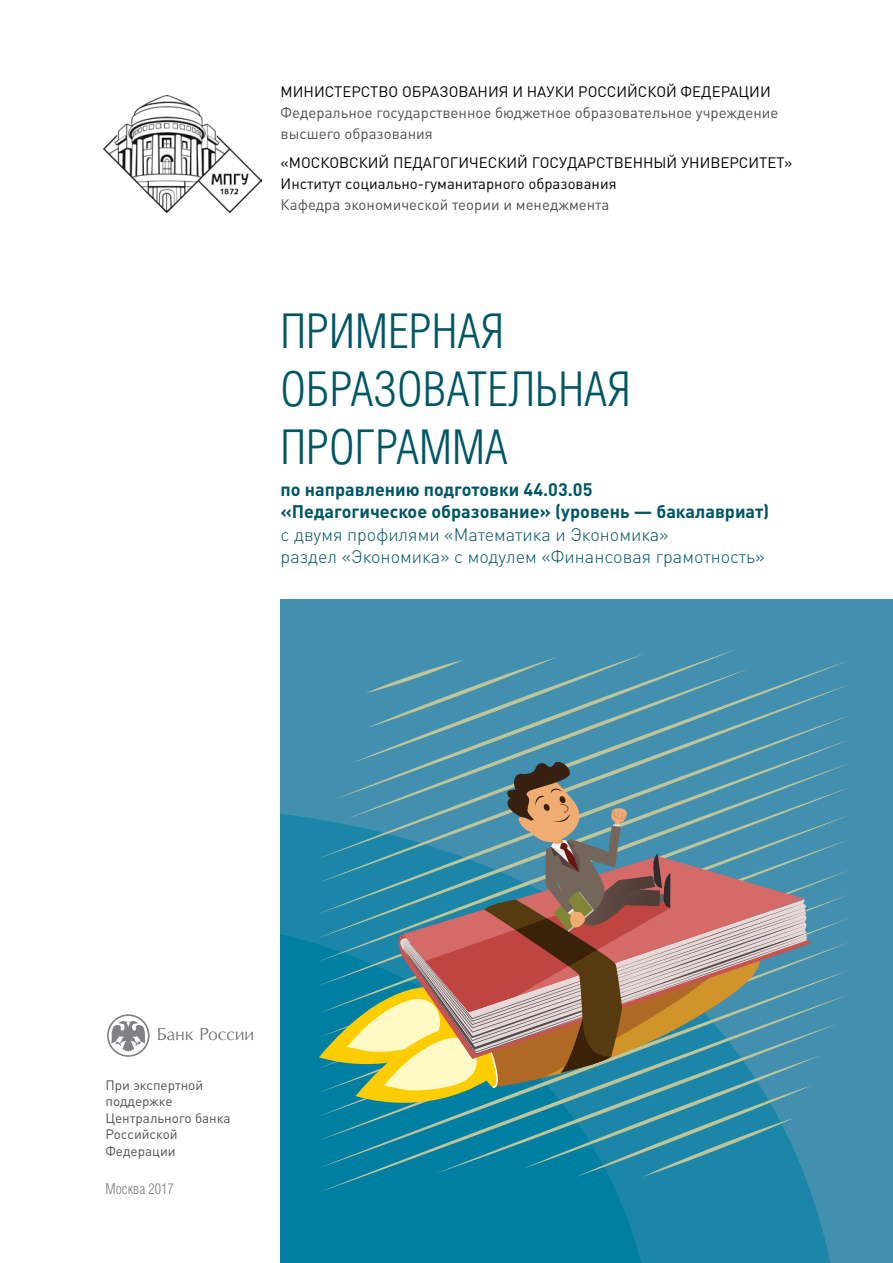
<style>
.page{position:relative;width:893px;height:1263px;background:#fff}
.page>*{position:absolute;margin:0;border:0;box-sizing:border-box;transform-origin:0 0}
.t1{font:48px/57.6px "Helios Cond Light C";color:#005665}
.t2{font:300 18px/22.5px "DIN Pro";color:#005665}
.t3{font:700 18px/22.5px "DIN Pro";color:#005665}
.t4{font:15px/21px "DIN Pro";color:#000}
.t5{font:15px/21px "DIN Pro";color:#504f53}
.t6{font:15px "Helios Cond Light C";color:#818084}
.t7{font:13.5px/16.5px "DIN Pro";color:#504f53}
</style>
<div class="page">
<div style="left:281px;top:600px;width:612px;height:663px;background:#438faf"></div>
<svg style="left:281px;top:814px;width:550px;height:449px;background:#2187a9"></svg>
<div style="left:281px;top:923px;width:372px;height:340px;background:#007fa3"></div>
<svg style="left:317px;top:994px;width:530px;height:199px"></svg>
<svg style="left:319px;top:654px;width:502px;height:523px"></svg>
<img style="left:103px;top:96px;width:158px;height:116px">
<svg style="left:158px;top:1028px;width:35px;height:12px"></svg>
<svg style="left:201px;top:1028px;width:52px;height:12px"></svg>
<svg style="left:107px;top:1014px;width:43px;height:43px"></svg>
<p class="t4" style="left:281px;top:80px;width:492px">Министерство образования и науки российской федерации</p>
<p class="t5" style="left:281px;top:101px;width:499px">Федеральное государственное бюджетное образовательное учреждение высшего образования</p>
<p class="t4" style="left:281px;top:151px;width:513px">«Московский педагогический государственный университет»<br>И нститут социально-гуманитарного образования</p>
<p class="t5" style="left:281px;top:193px;width:330px">Кафедра экономической теории и менеджмента</p>
<h1 class="t1" style="left:281px;top:302px;width:352px">ПРИМЕРНАЯ<br>ОБРАЗОВАТЕЛЬНАЯ<br>ПРОГРАММА</h1>
<p class="t3" style="left:281px;top:477px;width:490px">по направлению подготовки 44.03.05<br>«Педагогическое образование» (уровень — бакалавриат)</p>
<p class="t2" style="left:281px;top:522px;width:486px">с двумя профилями «Математика и Экономика»<br>раздел «Экономика» с модулем «Финансовая грамотность»</p>
<p class="t7" style="left:105px;top:1076px;width:127px">П ри экспертной поддержке<br>Центрального банка<br>Российской<br>Федерации</p>
<p class="t6" style="left:105px;top:1180px;width:70px">Москва 2017</p>
</div>
